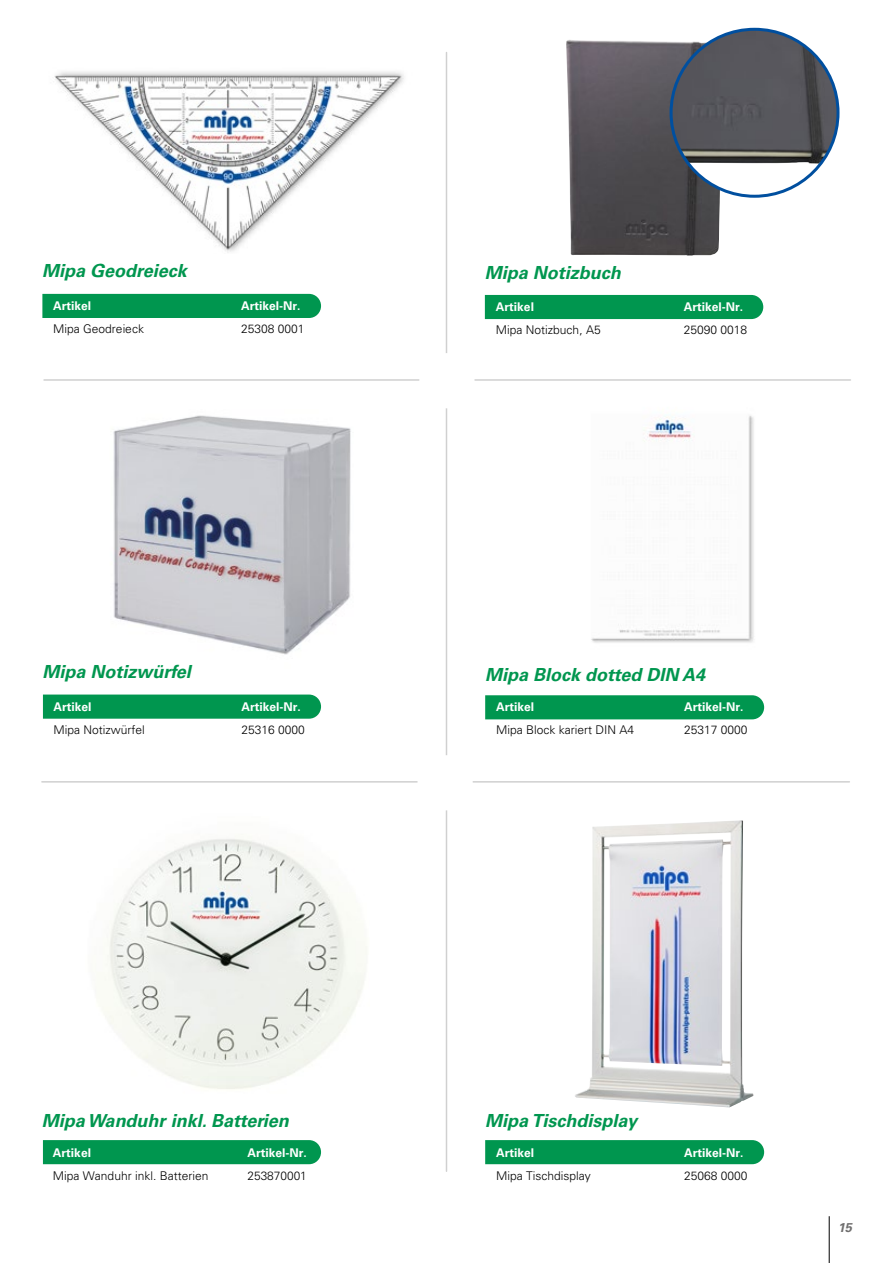
<style>
.page{position:relative;width:893px;height:1263px;background:#fff}
.page>*{position:absolute;margin:0;border:0;box-sizing:border-box;transform-origin:0 0}
.t1{font:italic 700 18px "Univers LT Pro 65";color:#00964f}
.t2{font:italic 700 12.75px "Univers LT Pro 65";color:#706f6f}
.t3{font:300 12px "Univers LT Pro 45";color:#000}
.t4{font:700 12px "Univers LT Pro 65";color:#fff}
</style>
<div class="page">
<hr style="left:829px;top:1216px;width:1px;height:47px;background:#000">
<div style="left:43px;top:1140px;width:278px;height:24px;background:#00964f"></div>
<img style="left:102px;top:839px;width:265px;height:250px">
<hr style="left:42px;top:781px;width:402px;height:1px;background:#d0d0d0">
<hr style="left:446px;top:399px;width:1px;height:389px;background:#d0d0d0">
<hr style="left:446px;top:782px;width:1px;height:389px;background:#d0d0d0">
<hr style="left:446px;top:52px;width:1px;height:356px;background:#d0d0d0">
<div style="left:42px;top:294px;width:279px;height:24px;background:#00964f"></div>
<div style="left:485px;top:295px;width:278px;height:24px;background:#00964f"></div>
<hr style="left:44px;top:379px;width:806px;height:2px;background:#d0d0d0">
<div style="left:419px;top:353px;width:56px;height:55px;background:#fff;border-radius:50%"></div>
<hr style="left:447px;top:781px;width:402px;height:1px;background:#d0d0d0">
<div style="left:417px;top:755px;width:56px;height:55px;background:#fff;border-radius:50%"></div>
<img style="left:113px;top:415px;width:238px;height:240px">
<svg style="left:43px;top:694px;width:278px;height:25px;background:#0b9a56"></svg>
<img style="left:54px;top:71px;width:350px;height:182px">
<div style="left:485px;top:695px;width:279px;height:24px;background:#00964f"></div>
<div style="left:485px;top:1140px;width:279px;height:24px;background:#00964f"></div>
<img style="left:566px;top:40px;width:158px;height:216px">
<div style="left:671px;top:29px;width:167px;height:167px;background:#fff;border-radius:50%"></div>
<img style="left:671px;top:29px;width:167px;height:135px">
<img style="left:591px;top:415px;width:163px;height:228px">
<img style="left:575px;top:820px;width:178px;height:287px">
<h1 class="t1" style="left:42px;top:260px;width:146px">Mipa Geodreieck</h1>
<h1 class="t1" style="left:485px;top:261px;width:138px">Mipa Notizbuch</h1>
<p class="t4" style="left:53px;top:299px;width:40px">Artikel</p>
<p class="t4" style="left:241px;top:299px;width:61px">Artikel-Nr.</p>
<p class="t3" style="left:53px;top:322px;width:92px">Mipa Geodreieck</p>
<p class="t3" style="left:241px;top:322px;width:65px">25308 0001</p>
<p class="t4" style="left:496px;top:300px;width:40px">Artikel</p>
<p class="t4" style="left:684px;top:300px;width:61px">Artikel-Nr.</p>
<p class="t3" style="left:496px;top:323px;width:106px">Mipa Notizbuch, A5</p>
<p class="t3" style="left:684px;top:323px;width:65px">25090 0018</p>
<h1 class="t1" style="left:43px;top:661px;width:150px">Mipa Notizwürfel</h1>
<h1 class="t1" style="left:485px;top:664px;width:221px">Mipa Block dotted DIN A4</h1>
<p class="t4" style="left:54px;top:699px;width:40px">Artikel</p>
<p class="t4" style="left:242px;top:699px;width:61px">Artikel-Nr.</p>
<p class="t3" style="left:54px;top:722px;width:93px">Mipa Notizwürfel</p>
<p class="t3" style="left:242px;top:722px;width:65px">25316 0000</p>
<p class="t4" style="left:496px;top:699px;width:40px">Artikel</p>
<p class="t4" style="left:684px;top:699px;width:61px">Artikel-Nr.</p>
<p class="t3" style="left:496px;top:722px;width:140px">Mipa Block kariert DIN A4</p>
<p class="t3" style="left:684px;top:722px;width:65px">25317 0000</p>
<h1 class="t1" style="left:42px;top:1110px;width:248px">Mipa Wanduhr inkl. Batterien</h1>
<h1 class="t1" style="left:485px;top:1109px;width:153px">Mipa Tischdisplay</h1>
<p class="t4" style="left:53px;top:1145px;width:40px">Artikel</p>
<p class="t4" style="left:247px;top:1145px;width:61px">Artikel-Nr.</p>
<p class="t3" style="left:53px;top:1168px;width:157px">Mipa Wanduhr inkl. Batterien</p>
<p class="t3" style="left:247px;top:1168px;width:61px">253870001</p>
<p class="t4" style="left:496px;top:1145px;width:40px">Artikel</p>
<p class="t4" style="left:684px;top:1145px;width:61px">Artikel-Nr.</p>
<p class="t3" style="left:496px;top:1168px;width:96px">Mipa Tischdisplay</p>
<p class="t3" style="left:684px;top:1168px;width:65px">25068 0000</p>
<p class="t2" style="left:838px;top:1220px;width:16px">15</p>
</div>
